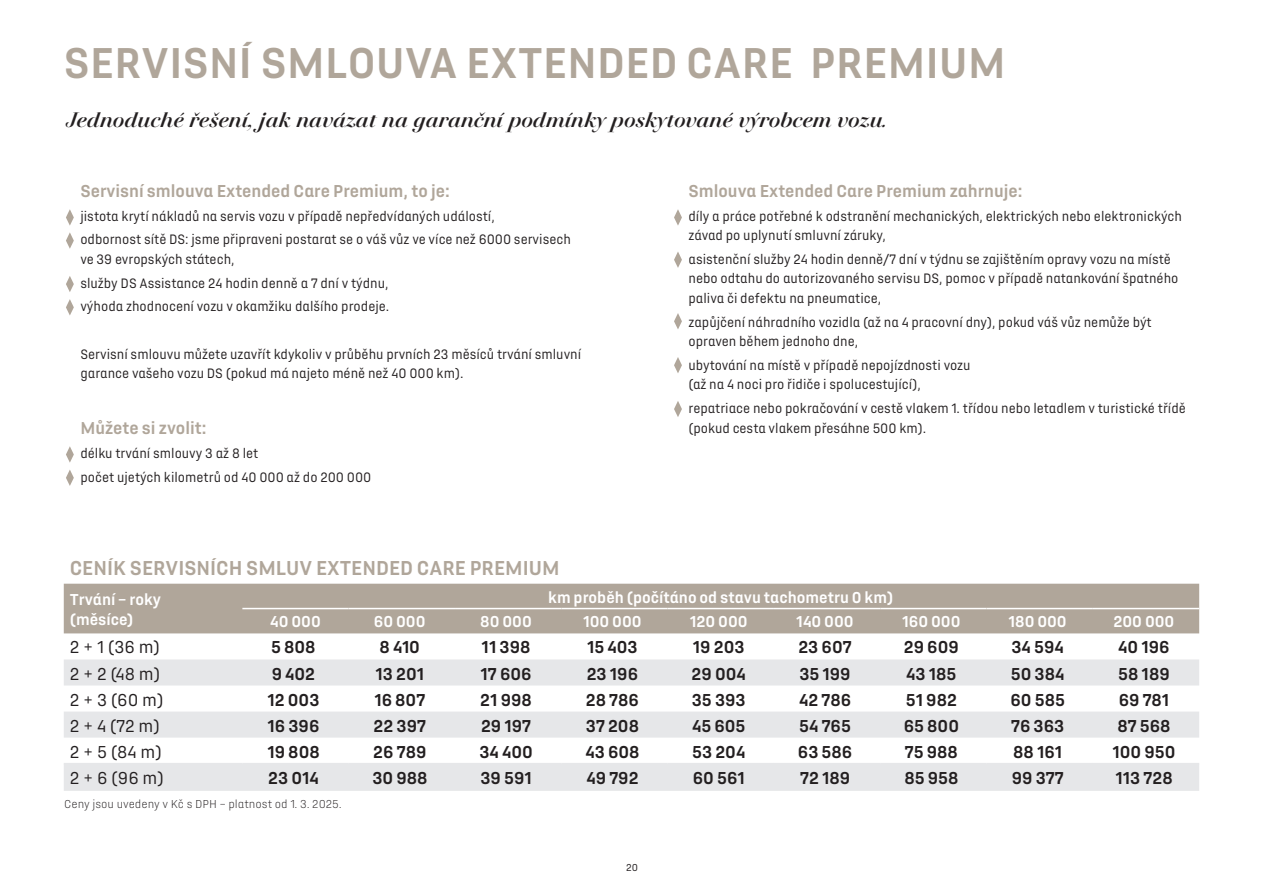
<style>
.page{position:relative;width:1263px;height:893px;background:#fff}
.page>*{position:absolute;margin:0;border:0;box-sizing:border-box;transform-origin:0 0}
.t1{font:700 45px "DS Automobiles";letter-spacing:.01em;color:#b0a69a}
.t2{font:italic 500 22.5px "DS Title";color:#231f20}
.t3{font:700 21px "DS Automobiles";color:#b0a69a}
.t4{font:700 18px "DS Automobiles";color:#231f20}
.t5{font:700 18px "DS Automobiles";color:#b0a69a}
.t6{font:18px "DS Automobiles";color:#231f20}
.t7{font:700 16.5px/19.8px "DS Automobiles";color:#fff}
.t8{font:14.25px/19.5px "DS Automobiles";color:#231f20;scale:.96 1}
.t9{font:300 12px "DS Automobiles";color:#231f20}
.t10{font:10.5px "DS Automobiles";color:#231f20}
</style>
<div class="page">
<svg style="left:66px;top:209px;width:8px;height:17px"></svg>
<svg style="left:674px;top:209px;width:8px;height:17px"></svg>
<svg style="left:66px;top:232px;width:8px;height:17px"></svg>
<svg style="left:674px;top:252px;width:8px;height:16px"></svg>
<svg style="left:66px;top:276px;width:8px;height:16px"></svg>
<svg style="left:674px;top:313px;width:8px;height:16px"></svg>
<svg style="left:66px;top:299px;width:8px;height:16px"></svg>
<svg style="left:674px;top:357px;width:8px;height:16px"></svg>
<svg style="left:66px;top:446px;width:8px;height:17px"></svg>
<svg style="left:674px;top:401px;width:8px;height:16px"></svg>
<svg style="left:66px;top:470px;width:8px;height:16px"></svg>
<div style="left:64px;top:584px;width:1135px;height:49px;background:#b0a69a"></div>
<svg style="left:64px;top:659px;width:1135px;height:132px;fill:#e6e7e9"></svg>
<hr style="left:64px;top:763px;width:178px;height:1px;background:#e6e7e9">
<hr style="left:242px;top:763px;width:107px;height:1px;background:#e6e7e9">
<hr style="left:349px;top:763px;width:106px;height:1px;background:#e6e7e9">
<hr style="left:455px;top:763px;width:106px;height:1px;background:#e6e7e9">
<hr style="left:561px;top:763px;width:107px;height:1px;background:#e6e7e9">
<hr style="left:668px;top:763px;width:106px;height:1px;background:#e6e7e9">
<hr style="left:774px;top:763px;width:106px;height:1px;background:#e6e7e9">
<hr style="left:880px;top:763px;width:106px;height:1px;background:#e6e7e9">
<hr style="left:986px;top:763px;width:107px;height:1px;background:#e6e7e9">
<hr style="left:1093px;top:763px;width:106px;height:1px;background:#e6e7e9">
<hr style="left:242px;top:608px;width:107px;height:1px;background:#fff">
<hr style="left:349px;top:608px;width:106px;height:1px;background:#fff">
<hr style="left:455px;top:608px;width:106px;height:1px;background:#fff">
<hr style="left:561px;top:608px;width:107px;height:1px;background:#fff">
<hr style="left:668px;top:608px;width:106px;height:1px;background:#fff">
<hr style="left:774px;top:608px;width:106px;height:1px;background:#fff">
<hr style="left:880px;top:608px;width:106px;height:1px;background:#fff">
<hr style="left:986px;top:608px;width:107px;height:1px;background:#fff">
<hr style="left:1093px;top:608px;width:106px;height:1px;background:#fff">
<h1 class="t1" style="left:64px;top:33px;width:454px">SERVISNÍ SMLOUVA Extended</h1>
<h1 class="t1" style="left:686px;top:33px;width:54px">Care</h1>
<h1 class="t1" style="left:810px;top:33px;width:197px">PREMIUM</h1>
<h2 class="t2" style="left:66px;top:108px;width:822px">Jednoduché řešení, jak navázat na garanční podmínky poskytované výrobcem vozu.</h2>
<p class="t5" style="left:80px;top:179px;width:371px">Servisní smlouva Extended Care Premium, to je:</p>
<p class="t8" style="left:80px;top:204px;width:513px;line-height:23.7px">jistota krytí nákladů na servis vozu v případě nepředvídaných událostí,<br>odbornost sítě DS: jsme připraveni postarat se o váš vůz ve více než 6000 servisech</p>
<p class="t8" style="left:80px;top:247px;width:323px;line-height:23.7px">ve 39 evropských státech,<br>služby DS Assistance 24 hodin denně a 7 dní v týdnu, výhoda zhodnocení vozu v okamžiku dalšího prodeje.</p>
<p class="t8" style="left:80px;top:344px;width:523px">Servisní smlouvu můžete uzavřít kdykoliv v průběhu prvních 23 měsíců trvání smluvní garance vašeho vozu DS (pokud má najeto méně než 40 000 km).</p>
<p class="t5" style="left:80px;top:417px;width:128px">Můžete si zvolit:</p>
<p class="t8" style="left:80px;top:441px;width:305px;line-height:23.7px">délku trvání smlouvy 3 až 8 let<br>počet ujetých kilometrů od 40 000 až do 200 000</p>
<p class="t5" style="left:688px;top:179px;width:336px">Smlouva Extended Care Premium zahrnuje:</p>
<p class="t8" style="left:688px;top:206px;width:516px">díly a práce potřebné k odstranění mechanických, elektrických nebo elektronických závad po uplynutí smluvní záruky,</p>
<p class="t8" style="left:688px;top:249px;width:512px">asistenční služby 24 hodin denně/7 dní v týdnu se zajištěním opravy vozu na místě nebo odtahu do autorizovaného servisu DS, pomoc v případě natankování špatného paliva či defektu na pneumatice,</p>
<p class="t8" style="left:688px;top:312px;width:484px">zapůjčení náhradního vozidla (až na 4 pracovní dny), pokud váš vůz nemůže být opraven během jednoho dne,</p>
<p class="t8" style="left:688px;top:355px;width:295px">ubytování na místě v případě nepojízdnosti vozu (až na 4 noci pro řidiče i spolucestující),</p>
<p class="t8" style="left:688px;top:398px;width:520px">repatriace nebo pokračování v cestě vlakem 1. třídou nebo letadlem v turistické třídě (pokud cesta vlakem přesáhne 500 km).</p>
<h3 class="t3" style="left:70px;top:554px;width:271px">CENÍK SERVISNÍCH SMLUV Extended</h3>
<h3 class="t3" style="left:417px;top:554px;width:26px">Care</h3>
<h3 class="t3" style="left:470px;top:554px;width:91px">PREMIUM</h3>
<p class="t7" style="left:70px;top:589px;width:93px">Trvání – roky (měsíce)</p>
<p class="t7" style="left:548px;top:586px;width:347px">km proběh (počítáno od stavu tachometru 0 km)</p>
<p class="t7" style="left:270px;top:611px;width:52px">40 000</p>
<p class="t7" style="left:374px;top:611px;width:53px">60 000</p>
<p class="t7" style="left:480px;top:611px;width:53px">80 000</p>
<p class="t7" style="left:583px;top:611px;width:60px">100 000</p>
<p class="t7" style="left:690px;top:611px;width:59px">120 000</p>
<p class="t7" style="left:796px;top:611px;width:59px">140 000</p>
<p class="t7" style="left:902px;top:611px;width:60px">160 000</p>
<p class="t7" style="left:1008px;top:611px;width:60px">180 000</p>
<p class="t7" style="left:1113px;top:611px;width:62px">200 000</p>
<p class="t6" style="left:70px;top:636px;width:92px">2 + 1 (36 m)</p>
<p class="t4" style="left:271px;top:636px;width:46px">5 808</p>
<p class="t4" style="left:379px;top:636px;width:42px">8 410</p>
<p class="t4" style="left:482px;top:636px;width:50px">11 398</p>
<p class="t4" style="left:587px;top:636px;width:52px">15 403</p>
<p class="t4" style="left:693px;top:636px;width:53px">19 203</p>
<p class="t4" style="left:798px;top:636px;width:55px">23 607</p>
<p class="t4" style="left:904px;top:636px;width:56px">29 609</p>
<p class="t4" style="left:1011px;top:636px;width:54px">34 594</p>
<p class="t4" style="left:1118px;top:636px;width:53px">40 196</p>
<p class="t6" style="left:70px;top:662px;width:92px">2 + 2 (48 m)</p>
<p class="t4" style="left:272px;top:662px;width:45px">9 402</p>
<p class="t4" style="left:375px;top:662px;width:50px">13 201</p>
<p class="t4" style="left:481px;top:662px;width:52px">17 606</p>
<p class="t4" style="left:587px;top:662px;width:53px">23 196</p>
<p class="t4" style="left:692px;top:662px;width:56px">29 004</p>
<p class="t4" style="left:799px;top:662px;width:53px">35 199</p>
<p class="t4" style="left:906px;top:662px;width:52px">43 185</p>
<p class="t4" style="left:1011px;top:662px;width:55px">50 384</p>
<p class="t4" style="left:1118px;top:662px;width:53px">58 189</p>
<p class="t6" style="left:70px;top:688px;width:95px">2 + 3 (60 m)</p>
<p class="t4" style="left:267px;top:688px;width:53px">12 003</p>
<p class="t4" style="left:374px;top:688px;width:52px">16 807</p>
<p class="t4" style="left:480px;top:688px;width:53px">21 998</p>
<p class="t4" style="left:586px;top:688px;width:55px">28 786</p>
<p class="t4" style="left:692px;top:688px;width:55px">35 393</p>
<p class="t4" style="left:799px;top:688px;width:54px">42 786</p>
<p class="t4" style="left:906px;top:688px;width:53px">51 982</p>
<p class="t4" style="left:1010px;top:688px;width:56px">60 585</p>
<p class="t4" style="left:1119px;top:688px;width:52px">69 781</p>
<p class="t6" style="left:70px;top:714px;width:92px">2 + 4 (72 m)</p>
<p class="t4" style="left:268px;top:714px;width:53px">16 396</p>
<p class="t4" style="left:374px;top:714px;width:54px">22 397</p>
<p class="t4" style="left:481px;top:714px;width:52px">29 197</p>
<p class="t4" style="left:586px;top:714px;width:55px">37 208</p>
<p class="t4" style="left:692px;top:714px;width:55px">45 605</p>
<p class="t4" style="left:799px;top:714px;width:53px">54 765</p>
<p class="t4" style="left:904px;top:714px;width:57px">65 800</p>
<p class="t4" style="left:1011px;top:714px;width:55px">76 363</p>
<p class="t4" style="left:1117px;top:714px;width:55px">87 568</p>
<p class="t6" style="left:70px;top:741px;width:94px">2 + 5 (84 m)</p>
<p class="t4" style="left:267px;top:740px;width:54px">19 808</p>
<p class="t4" style="left:373px;top:740px;width:55px">26 789</p>
<p class="t4" style="left:479px;top:740px;width:55px">34 400</p>
<p class="t4" style="left:585px;top:740px;width:56px">43 608</p>
<p class="t4" style="left:692px;top:740px;width:55px">53 204</p>
<p class="t4" style="left:798px;top:740px;width:56px">63 586</p>
<p class="t4" style="left:905px;top:740px;width:55px">75 988</p>
<p class="t4" style="left:1013px;top:740px;width:51px">88 161</p>
<p class="t4" style="left:1113px;top:740px;width:64px">100 950</p>
<p class="t6" style="left:70px;top:767px;width:95px">2 + 6 (96 m)</p>
<p class="t4" style="left:268px;top:766px;width:52px">23 014</p>
<p class="t4" style="left:372px;top:766px;width:57px">30 988</p>
<p class="t4" style="left:480px;top:766px;width:53px">39 591</p>
<p class="t4" style="left:586px;top:766px;width:54px">49 792</p>
<p class="t4" style="left:693px;top:766px;width:53px">60 561</p>
<p class="t4" style="left:800px;top:766px;width:52px">72 189</p>
<p class="t4" style="left:904px;top:766px;width:56px">85 958</p>
<p class="t4" style="left:1012px;top:766px;width:53px">99 377</p>
<p class="t4" style="left:1115px;top:766px;width:59px">113 728</p>
<p class="t9" style="left:64px;top:797px;width:279px">Ceny jsou uvedeny v Kč s DPH – platnost od 1. 3. 2025.</p>
<p class="t10" style="left:626px;top:861px;width:13px">20</p>
</div>
